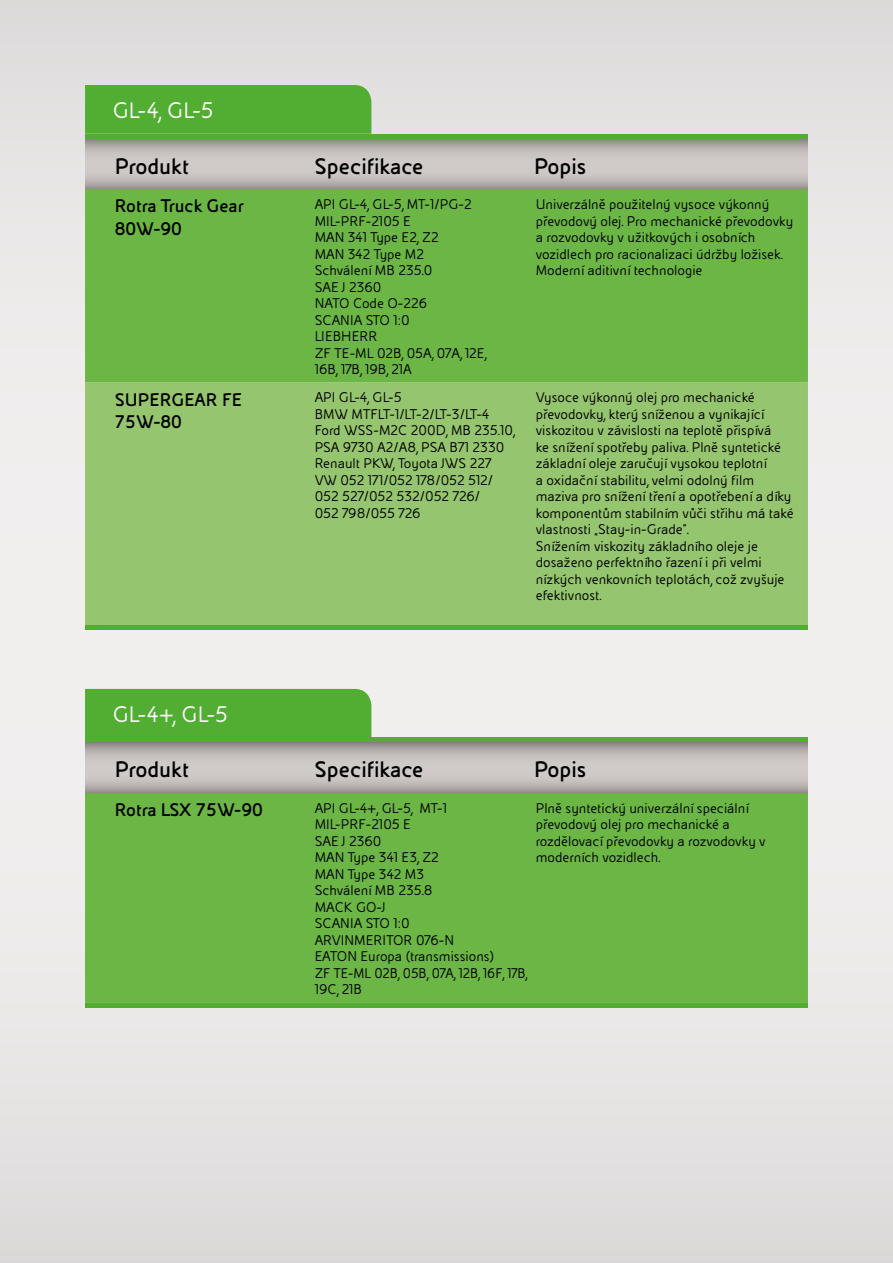
<style>
.page{position:relative;width:893px;height:1263px;background:#e7e5e5}
.page>*{position:absolute;margin:0;border:0;box-sizing:border-box;transform-origin:0 0}
.t1{font:700 24px "Eni Tab CE";color:#000}
.t2{font:24px "Eni Tab CE";color:#fff}
.t3{font:700 19.5px/22.5px "Eni Tab CE";color:#000}
.t4{font:15px/16.5px "Eni Tab CE";color:#000}
</style>
<div class="page">
<div style="left:85px;top:85px;width:286px;height:49px;background:#52ae32"></div>
<svg style="left:85px;top:138px;width:723px;height:51px;background:#bbb7b2"></svg>
<hr style="left:85px;top:134px;width:723px;height:4px;background:#52ae32">
<div style="left:85px;top:189px;width:723px;height:194px;background:#6bb644"></div>
<div style="left:85px;top:383px;width:723px;height:242px;background:#95c56e"></div>
<div style="left:85px;top:625px;width:723px;height:5px;background:#52ae32"></div>
<div style="left:85px;top:689px;width:286px;height:49px;background:#52ae32"></div>
<svg style="left:85px;top:742px;width:723px;height:51px;background:#bcb6b4"></svg>
<hr style="left:85px;top:738px;width:723px;height:4px;background:#52ae32">
<div style="left:85px;top:793px;width:723px;height:210px;background:#6bb644"></div>
<hr style="left:85px;top:1003px;width:723px;height:4px;background:#52ae32">
<h1 class="t2" style="left:113px;top:98px;width:102px">GL-4, GL-5</h1>
<h1 class="t1" style="left:115px;top:153px;width:76px">Produkt</h1>
<h1 class="t1" style="left:315px;top:153px;width:110px">Specifikace</h1>
<h1 class="t1" style="left:534px;top:153px;width:53px">Popis</h1>
<h2 class="t3" style="left:115px;top:195px;width:130px">Rotra Truck Gear<br>80W-90</h2>
<p class="t4" style="left:315px;top:196px;width:174px">API GL-4, GL-5, MT-1/PG-2<br>MIL-PRF-2105 E<br>MAN 341 Type E2, Z2<br>MAN 342 Type M2<br>Schválení MB 235.0<br>SAE J 2360<br>NATO Code O-226<br>SCANIA STO 1:0<br>LIEBHERR<br>ZF TE-ML 02B, 05A, 07A, 12E,<br>16B, 17B, 19B, 21A</p>
<p class="t4" style="left:536px;top:196px;width:259px">Univerzálně použitelný vysoce výkonný převodový olej. Pro mechanické převodovky a rozvodovky v užitkových i osobních vozidlech pro racionalizaci údržby ložisek.<br>Moderní aditivní technologie</p>
<h2 class="t3" style="left:115px;top:388px;width:129px">SUPERGEAR FE<br>75W-80</h2>
<p class="t4" style="left:315px;top:389px;width:202px">API GL-4, GL-5<br>BMW MTFLT-1/LT-2/LT-3/LT-4<br>Ford WSS-M2C 200D, MB 235.10,<br>PSA 9730 A2/A8, PSA B71 2330<br>Renault PKW, Toyota JWS 227<br>VW 052 171/052 178/052 512/<br>052 527/052 532/052 726/<br>052 798/055 726</p>
<p class="t4" style="left:536px;top:389px;width:259px">Vysoce výkonný olej pro mechanické převodovky, který sníženou a vynikající viskozitou v závislosti na teplotě přispívá<br>ke snížení spotřeby paliva. Plně syntetické základní oleje zaručují vysokou teplotní<br>a oxidační stabilitu, velmi odolný film maziva pro snížení tření a opotřebení a díky komponentům stabilním vůči střihu má také vlastnosti „Stay-in-Grade“.<br>Snížením viskozity základního oleje je dosaženo perfektního řazení i při velmi nízkých venkovních teplotách, což zvyšuje efektivnost.</p>
<h1 class="t2" style="left:113px;top:702px;width:117px">GL-4+, GL-5</h1>
<h1 class="t1" style="left:115px;top:756px;width:76px">Produkt</h1>
<h1 class="t1" style="left:315px;top:756px;width:110px">Specifikace</h1>
<h1 class="t1" style="left:534px;top:756px;width:53px">Popis</h1>
<h2 class="t3" style="left:115px;top:799px;width:150px">Rotra LSX 75W-90</h2>
<p class="t4" style="left:315px;top:800px;width:215px">API GL-4+, GL-5, MT-1<br>MIL-PRF-2105 E<br>SAE J 2360<br>MAN Type 341 E3, Z2<br>MAN Type 342 M3<br>Schválení MB 235.8<br>MACK GO-J<br>SCANIA STO 1:0<br>ARVINMERITOR 076-N<br>EATON Europa (transmissions)<br>ZF TE-ML 02B, 05B, 07A, 12B, 16F, 17B,<br>19C, 21B</p>
<p class="t4" style="left:536px;top:800px;width:232px">Plně syntetický univerzální speciální převodový olej pro mechanické a rozdělovací převodovky a rozvodovky v moderních vozidlech.</p>
</div>
